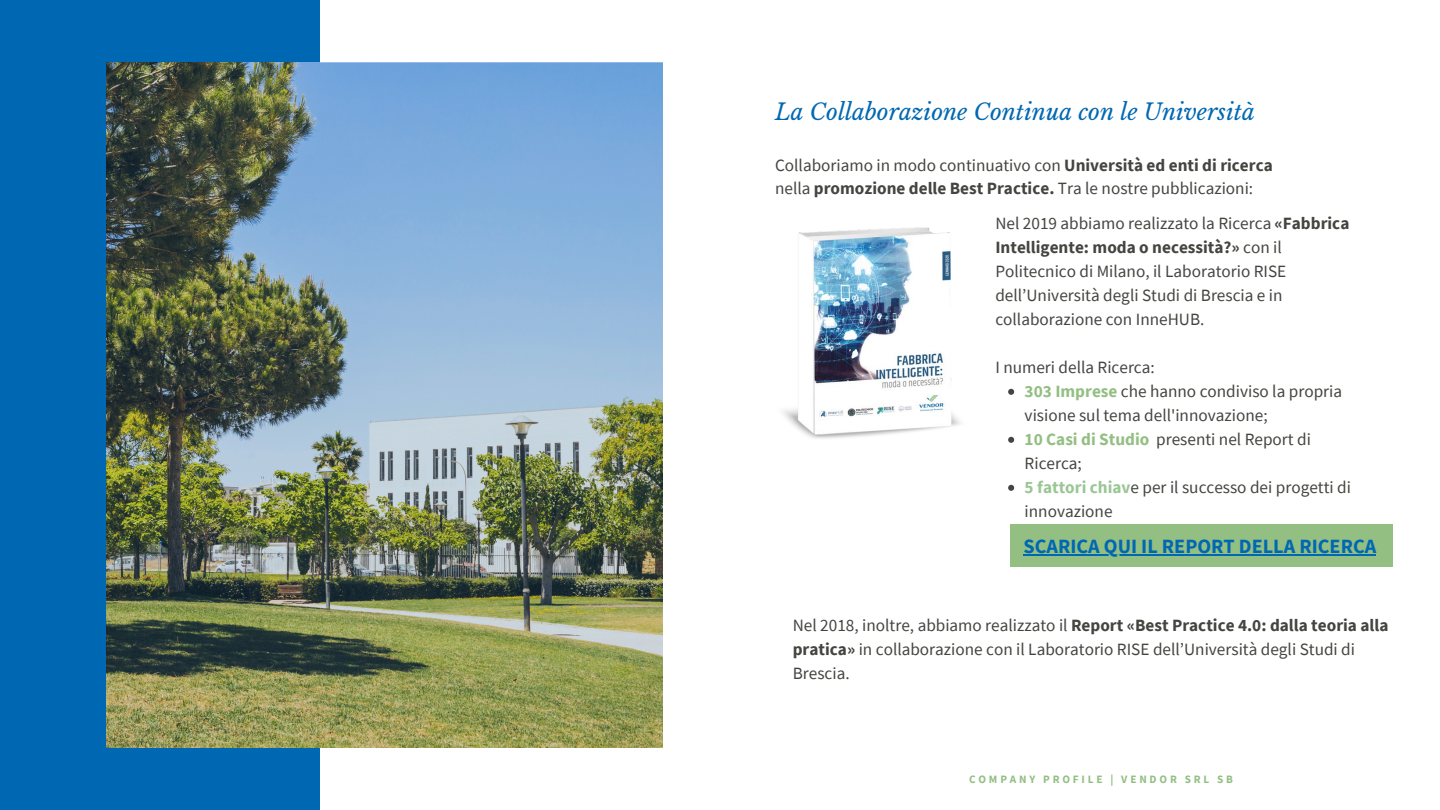
<style>
.page{position:relative;width:1440px;height:810px;background:#fff}
.page>*{position:absolute;margin:0;border:0;box-sizing:border-box;transform-origin:0 0}
.t1{font:italic 22.5px "Libre Baskerville";color:#0068b2}
.t2{font:700 20.2px "Source Sans Pro";color:#0068b2}
.t3{font:17.2px/24px "Source Sans Pro";color:#444440}
.t4{font:700 11.2px "Source Sans Pro";letter-spacing:.25em;color:#93bf83}
.s1{font-weight:700}
.s2{font-weight:700;color:#93bf83}
.s3{font-weight:700;color:#9ac694}
</style>
<div class="page">
<div style="left:0;top:0;width:320px;height:810px;background:#0068b2"></div>
<img style="left:107px;top:63px;width:555px;height:684px">
<img style="left:783px;top:227px;width:178px;height:212px">
<div style="left:1011px;top:525px;width:382px;height:42px;background:#93bf83"></div>
<svg style="left:1008px;top:389px;width:6px;height:6px"></svg>
<svg style="left:1008px;top:437px;width:6px;height:6px"></svg>
<svg style="left:1008px;top:485px;width:6px;height:6px"></svg>
<hr style="left:1023px;top:555px;width:353px;height:1px;background:#0068b2">
<h1 class="t1" style="left:775px;top:98px;width:481px">La Collaborazione Continua con le Università</h1>
<p class="t3" style="left:775px;top:153px;width:499px;line-height:23.5px">Collaboriamo in modo continuativo con <span class="s1">Università ed enti di ricerca </span>nella <span class="s1">promozione delle Best Practice.</span> Tra le nostre pubblicazioni:</p>
<p class="t3" style="left:995px;top:211px;width:356px">Nel 2019 abbiamo realizzato la Ricerca <span class="s1">«Fabbrica Intelligente: moda o necessità?»</span> con il Politecnico di Milano, il Laboratorio RISE dell’Università degli Studi di Brescia e in collaborazione con InneHUB.</p>
<p class="t3" style="left:995px;top:355px;width:161px">I numeri della Ricerca:</p>
<p class="t3" style="left:1025px;top:379px;width:328px"><span class="s2">303 Imprese</span> che hanno condiviso la propria visione sul tema dell'innovazione;<br><span class="s2">10 Casi di Studio</span> presenti nel Report di<br>Ricerca;<br><span class="s3">5 fattori chiav</span>e per il successo dei progetti di innovazione</p>
<p class="t2" style="left:1023px;top:533px;width:354px">SCARICA QUI IL REPORT DELLA RICERCA</p>
<p class="t3" style="left:793px;top:613px;width:597px">Nel 2018, inoltre, abbiamo realizzato il <span class="s1">Report «Best Practice 4.0: dalla teoria alla pratica»</span> in collaborazione con il Laboratorio RISE dell’Università degli Studi di<br>Brescia.</p>
<p class="t4" style="left:969px;top:771px;width:265px">COMPANY PROFILE | VENDOR SRL SB</p>
</div>
